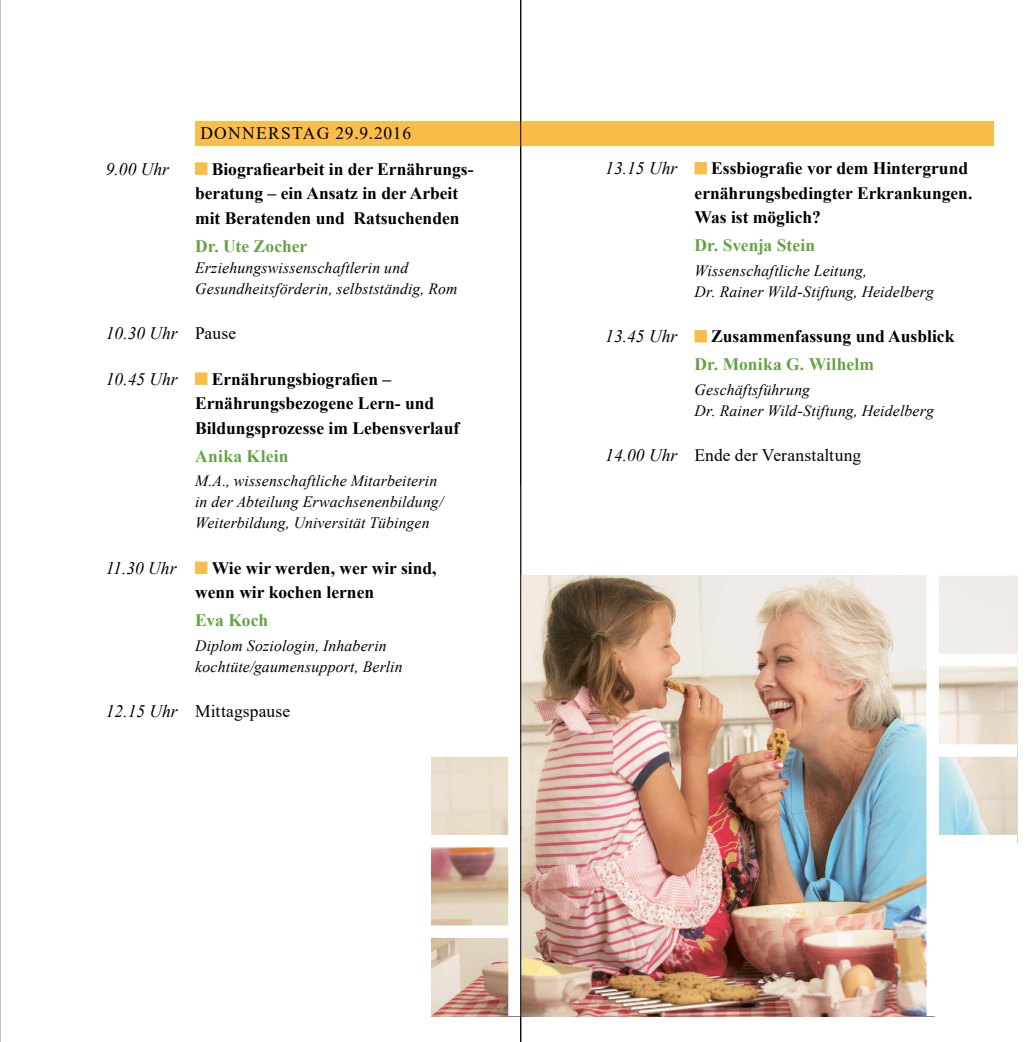
<style>
.page{position:relative;width:1032px;height:1042px;background:#fff}
.page>*{position:absolute;margin:0;border:0;box-sizing:border-box;transform-origin:0 0}
.t1{font:700 17.5px/24.5px "Times New Roman";color:#000}
.t2{font:700 17.5px "Times New Roman";letter-spacing:.005em;color:#64a342}
.t3{font:italic 17.5px "Times New Roman";color:#000}
.t4{font:17.5px "Times New Roman";letter-spacing:.005em;color:#000}
.t5{font:17.5px "Times New Roman";letter-spacing:.025em;color:#000}
.t6{font:17.5px "Times New Roman";letter-spacing:.075em;color:#000}
.t7{font:italic 15.75px/21px "Times New Roman";letter-spacing:.01em;color:#000}
.s1{font-style:normal}
.s2{font-style:italic}
</style>
<div class="page">
<hr style="left:0;top:0;width:1px;height:1042px;background:#000">
<img style="left:431px;top:575px;width:586px;height:441px">
<div style="left:926px;top:485px;width:13px;height:531px;background:#fff"></div>
<div style="left:934px;top:563px;width:83px;height:13px;background:#fff"></div>
<div style="left:934px;top:654px;width:83px;height:12px;background:#fff"></div>
<div style="left:934px;top:744px;width:83px;height:13px;background:#fff"></div>
<div style="left:934px;top:835px;width:83px;height:12px;background:#fff"></div>
<div style="left:195px;top:121px;width:798px;height:25px;background:#fbbd4a"></div>
<div style="left:694px;top:162px;width:13px;height:12px;background:#fbbd4a;border:1px solid #fbbd4a"></div>
<div style="left:694px;top:330px;width:13px;height:12px;background:#fbbd4a;border:1px solid #fbbd4a"></div>
<div style="left:508px;top:485px;width:13px;height:531px;background:#fff"></div>
<div style="left:430px;top:744px;width:83px;height:13px;background:#fff"></div>
<div style="left:430px;top:835px;width:83px;height:12px;background:#fff"></div>
<div style="left:430px;top:925px;width:83px;height:13px;background:#fff"></div>
<div style="left:935px;top:843px;width:87px;height:186px;background:#fff"></div>
<div style="left:422px;top:566px;width:86px;height:185px;background:#fff"></div>
<div style="left:195px;top:162px;width:12px;height:13px;background:#fbbd4a;border:1px solid #fbbd4a"></div>
<div style="left:195px;top:372px;width:12px;height:13px;background:#fbbd4a;border:1px solid #fbbd4a"></div>
<div style="left:195px;top:561px;width:12px;height:13px;background:#fbbd4a;border:1px solid #fbbd4a"></div>
<hr style="left:520px;top:0;width:1px;height:1042px;background:#000">
<p class="t6" style="left:200px;top:121px;width:212px">Donnerstag 29.9.2016</p>
<p class="t3" style="left:106px;top:157px;width:65px">9.00 Uhr</p>
<p class="t1" style="left:195px;top:156px;width:280px;text-indent:17px">Biografiearbeit in der Ernährungs&shy;beratung – ein Ansatz in der Arbeit mit Beratenden und Ratsuchenden</p>
<p class="t2" style="left:195px;top:233px;width:114px">Dr. Ute Zocher</p>
<p class="t7" style="left:195px;top:257px;width:264px">Erziehungswissenschaftlerin und<br>Gesundheitsförderin, selbstständig, Rom</p>
<p class="t3" style="left:106px;top:321px;width:132px">10.30 Uhr <span class="s1">Pause</span></p>
<p class="t3" style="left:106px;top:367px;width:73px">10.45 Uhr</p>
<p class="t1" style="left:195px;top:366px;width:266px;text-indent:17px">Ernährungsbiografien –<br>Ernährungsbezogene Lern- und<br>Bildungsprozesse im Lebensverlauf</p>
<p class="t2" style="left:195px;top:443px;width:95px">Anika Klein</p>
<p class="t7" style="left:195px;top:470px;width:250px">M.A., wissenschaftliche Mitarbeiterin in der Abteilung Erwachsenenbildung/<br>Weiterbildung, Universität Tübingen</p>
<p class="t3" style="left:106px;top:556px;width:72px">11.30 Uhr</p>
<p class="t1" style="left:195px;top:555px;width:243px;text-indent:17px">Wie wir werden, wer wir sind, wenn wir kochen lernen</p>
<p class="t2" style="left:195px;top:608px;width:75px">Eva Koch</p>
<p class="t7" style="left:195px;top:635px;width:209px">Diplom Soziologin, Inhaberin kochtüte/gaumensupport, Berlin</p>
<p class="t5" style="left:106px;top:699px;width:186px"><span class="s2">12.15 Uhr</span> Mittagspause</p>
<p class="t3" style="left:605px;top:156px;width:73px">13.15 Uhr</p>
<p class="t1" style="left:694px;top:156px;width:279px;text-indent:17px">Essbiografie vor dem Hintergrund ernährungsbedingter Erkrankungen.<br>Was ist möglich?</p>
<p class="t2" style="left:694px;top:233px;width:122px">Dr. Svenja Stein</p>
<p class="t7" style="left:694px;top:260px;width:241px">Wissenschaftliche Leitung,<br>Dr. Rainer Wild-Stiftung, Heidelberg</p>
<p class="t3" style="left:605px;top:324px;width:73px">13.45 Uhr</p>
<p class="t1" style="left:711px;top:324px;width:245px">Zusammenfassung und Ausblick</p>
<p class="t2" style="left:694px;top:352px;width:181px">Dr. Monika G. Wilhelm</p>
<p class="t7" style="left:694px;top:379px;width:241px">Geschäftsführung<br>Dr. Rainer Wild-Stiftung, Heidelberg</p>
<p class="t4" style="left:605px;top:443px;width:258px"><span class="s2">14.00 Uhr</span> Ende der Veranstaltung</p>
</div>
